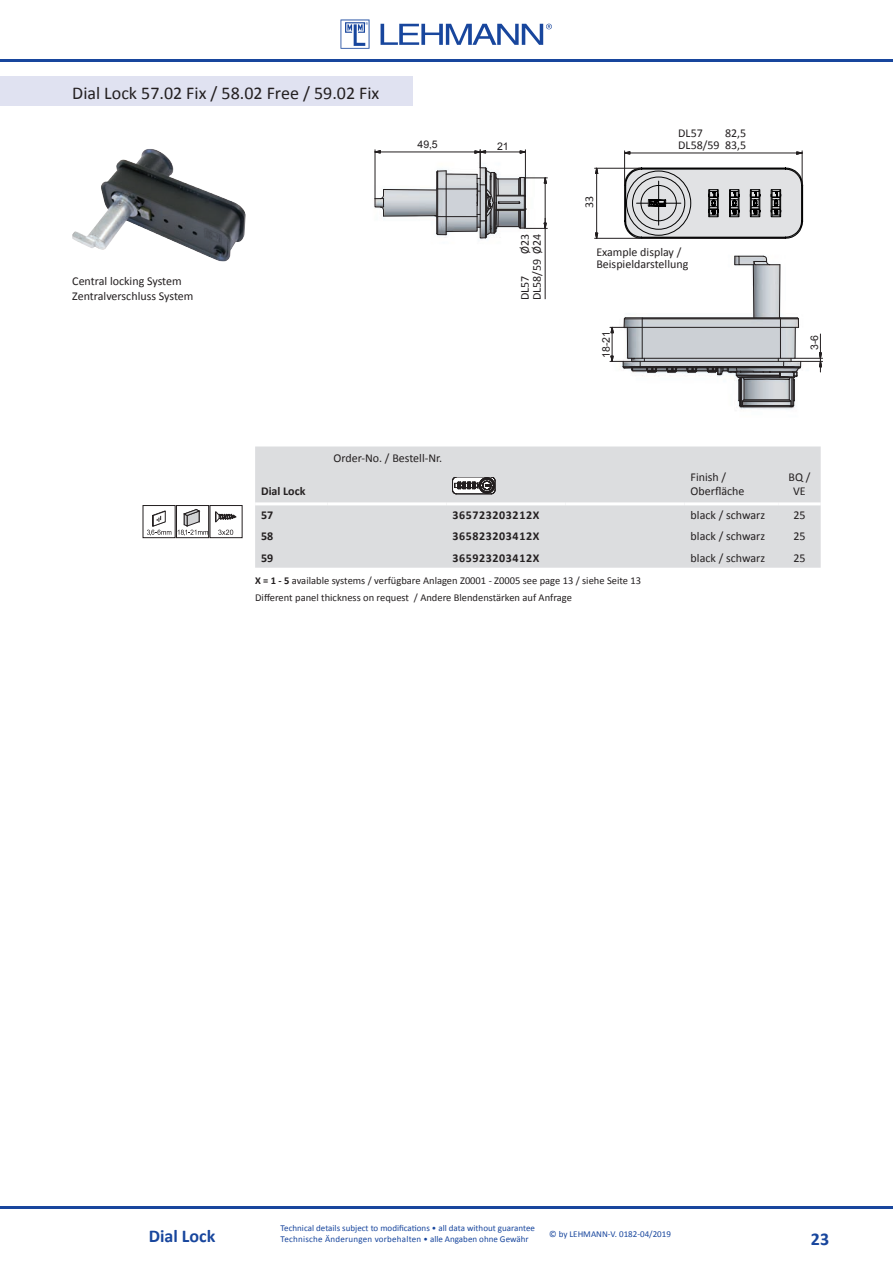
<style>
.page{position:relative;width:893px;height:1263px;background:#fff}
.page>*{position:absolute;margin:0;border:0;box-sizing:border-box;transform-origin:0 0}
.t1{font:18px "Calibri";color:#231f20}
.t2{font:700 18px "Calibri";color:#18469d}
.t3{font:12px/14.4px "Calibri";color:#231f20}
.t4{font:700 12px "Calibri";letter-spacing:.05em;color:#231f20}
.t5{font:700 12px "Calibri";color:#231f20}
.t6{font:10.5px/16.8px "Calibri";color:#231f20}
.t7{font:10.5px "Arial";color:#231f20}
.t8{font:9px "Calibri";color:#18469d}
.t9{font:9px "Calibri";letter-spacing:.025em;color:#18469d}
.s1{font-weight:700}
</style>
<div class="page">
<hr style="left:0;top:59px;width:893px;height:2px;background:#18469d">
<hr style="left:0;top:1206px;width:893px;height:2px;background:#18469d">
<svg style="left:381px;top:24px;width:171px;height:21px"></svg>
<svg style="left:340px;top:20px;width:29px;height:29px"></svg>
<svg style="left:374px;top:150px;width:173px;height:88px"></svg>
<svg style="left:610px;top:256px;width:213px;height:151px"></svg>
<div style="left:0;top:77px;width:412px;height:29px;background:#e0e2f1"></div>
<hr style="left:545px;top:218px;width:1px;height:81px;background:#231f20">
<img style="left:72px;top:149px;width:174px;height:112px">
<div style="left:255px;top:446px;width:566px;height:122px;background:#dcdddf"></div>
<hr style="left:255px;top:502px;width:72px;height:3px;background:#fff">
<hr style="left:566px;top:502px;width:119px;height:3px;background:#fff">
<hr style="left:685px;top:502px;width:93px;height:3px;background:#fff">
<hr style="left:778px;top:502px;width:43px;height:3px;background:#fff">
<hr style="left:327px;top:502px;width:119px;height:3px;background:#fff">
<hr style="left:446px;top:502px;width:120px;height:3px;background:#fff">
<svg style="left:452px;top:477px;width:44px;height:18px"></svg>
<svg style="left:143px;top:505px;width:99px;height:33px"></svg>
<svg style="left:623px;top:167px;width:180px;height:72px;background:#bebfc1"></svg>
<svg style="left:624px;top:150px;width:6px;height:5px"></svg>
<svg style="left:795px;top:150px;width:8px;height:5px"></svg>
<hr style="left:630px;top:153px;width:167px;height:1px;background:#231f20">
<hr style="left:802px;top:151px;width:1px;height:34px;background:#231f20">
<hr style="left:624px;top:151px;width:1px;height:34px;background:#231f20">
<svg style="left:595px;top:167px;width:3px;height:12px"></svg>
<svg style="left:595px;top:232px;width:3px;height:6px"></svg>
<hr style="left:596px;top:173px;width:1px;height:60px;background:#231f20">
<hr style="left:595px;top:168px;width:47px;height:1px;background:#231f20">
<hr style="left:595px;top:238px;width:190px;height:1px;background:#231f20">
<h1 class="t1" style="left:72px;top:81px;width:309px">Dial Lock 57.02 Fix / 58.02 Free / 59.02 Fix</h1>
<p class="t3" style="left:72px;top:274px;width:123px">Central locking System<br>Zentralverschluss System</p>
<p class="t3" style="left:678px;top:126px;width:70px;line-height:12px;text-align:right">82,5<br>DL58/59 83,5</p>
<p class="t3" style="left:678px;top:125px;width:26px">DL57</p>
<p class="t7" style="left:418px;top:139px;width:22px">49,5</p>
<p class="t7" style="left:497px;top:140px;width:13px">21</p>
<p class="t7" style="left:702px;top:139px;width:22px">83,5</p>
<p class="t3" style="left:518px;top:300px;width:68px;line-height:12px;text-align:right;rotate:-90deg">Ø23<br>DL58/59 Ø24</p>
<p class="t3" style="left:517px;top:300px;width:26px;rotate:-90deg">DL57</p>
<p class="t3" style="left:581px;top:208px;width:14px;rotate:-90deg">33</p>
<p class="t3" style="left:596px;top:245px;width:93px;line-height:12px">Example display /<br>Beispieldarstellung</p>
<p class="t7" style="left:600px;top:358px;width:28px;rotate:-90deg">12-81</p>
<p class="t7" style="left:809px;top:350px;width:17px;rotate:-90deg">6-3</p>
<p class="t5" style="left:261px;top:484px;width:46px">Dial Lock</p>
<p class="t3" style="left:333px;top:450px;width:110px">Order-No. / Bestell-Nr.</p>
<p class="t3" style="left:691px;top:469px;width:55px">Finish /<br>Oberfläche</p>
<p class="t3" style="left:788px;top:469px;width:23px;text-align:center">BQ /<br>VE</p>
<p class="t4" style="left:261px;top:508px;width:14px">57</p>
<p class="t4" style="left:452px;top:508px;width:88px">365723203212X</p>
<p class="t3" style="left:691px;top:507px;width:76px">black / schwarz</p>
<p class="t3" style="left:793px;top:507px;width:14px">25</p>
<p class="t4" style="left:261px;top:529px;width:14px">58</p>
<p class="t4" style="left:452px;top:529px;width:88px">365823203412X</p>
<p class="t3" style="left:691px;top:529px;width:76px">black / schwarz</p>
<p class="t3" style="left:793px;top:529px;width:14px">25</p>
<p class="t4" style="left:261px;top:550px;width:14px">59</p>
<p class="t4" style="left:452px;top:550px;width:88px">365923203412X</p>
<p class="t3" style="left:691px;top:550px;width:76px">black / schwarz</p>
<p class="t3" style="left:793px;top:550px;width:14px">25</p>
<p class="t6" style="left:255px;top:572px;width:388px"><span class="s1">X = 1 - 5</span> available systems / verfügbare Anlagen Z0001 - Z0005 see page 13 / siehe Seite 13<br>Different panel thickness on request / Andere Blendenstärken auf Anfrage</p>
<p class="t8" style="left:281px;top:1223px;width:256px">Technical details subject to modifications • all data without guarantee</p>
<h1 class="t2" style="left:149px;top:1225px;width:68px">Dial Lock</h1>
<h1 class="t2" style="left:811px;top:1227px;width:20px">23</h1>
<p class="t8" style="left:549px;top:1229px;width:123px">© by LEHMANN-V. 0182-04/2019</p>
<p class="t9" style="left:281px;top:1234px;width:249px">Technische Änderungen vorbehalten • alle Angaben ohne Gewähr</p>
</div>
